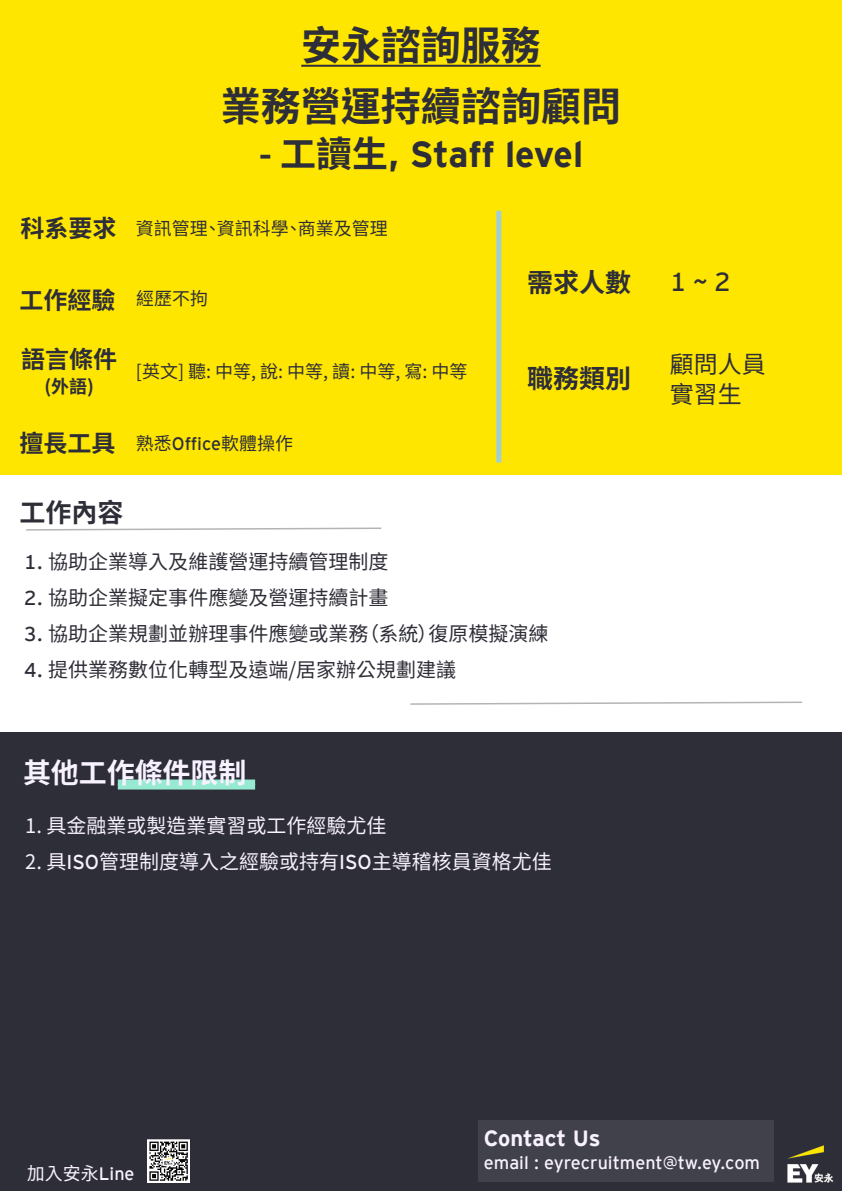
<style>
.page{position:relative;width:842px;height:1191px;background:#fff}
.page>*{position:absolute;margin:0;border:0;box-sizing:border-box;transform-origin:0 0}
.t1{font:700 40px "Noto Sans CJ Ktc";color:#2e2e38}
.t2{font:700 36px "EY Interstate";letter-spacing:-.015em;color:#2e2e38}
.t3{font:700 28px "Noto Sans CJ Ktc";letter-spacing:-.005em;color:#f8f1ff}
.t4{font:700 26px "Noto Sans CJ Ktc";color:#2e2e38}
.t5{font:26px "EY Interstate";color:#2e2e38}
.t6{font:700 24px "Noto Sans CJ Ktc";color:#2e2e38}
.t7{font:24px/30px "Noto Sans CJ Ktc";color:#2e2e38}
.t8{font:700 22px "EY Interstate";letter-spacing:-.005em;color:#f8f1ff}
.t9{font:20px "Noto Sans CJ Ktc";color:#2e2e38}
.t10{font:20px "Noto Sans CJ Ktc";color:#f8f1ff}
.t11{font:18px "Noto Sans CJ Ktc";color:#2e2e38}
.t12{font:18px "EY Interstate";color:#f8f1ff}
.t13{font:18px "Noto Sans CJ Ktc";color:#f8f1ff}
.t14{font:700 18px "Noto Sans CJ Ktc";color:#2e2e38}
.s1{font-family:"Noto Sans CJ Ktc"}
.s2{font-weight:700;font-size:24px}
.s3{font-family:"EY Interstate"}
</style>
<div class="page">
<div style="left:0;top:0;width:842px;height:474px;background:#ffe600"></div>
<hr style="left:301px;top:65px;width:240px;height:2px;background:#2e2e38">
<div style="left:0;top:733px;width:842px;height:458px;background:#2e2e38"></div>
<svg style="left:26px;top:527px;width:356px;height:4px"></svg>
<svg style="left:410px;top:701px;width:392px;height:4px"></svg>
<div style="left:118px;top:779px;width:137px;height:10px;background:#97ead2"></div>
<div style="left:496px;top:211px;width:5px;height:251px;background:#a0ced9"></div>
<div style="left:478px;top:1120px;width:295px;height:62px;background:#41414b"></div>
<img style="left:148px;top:1139px;width:41px;height:43px">
<img style="left:788px;top:1145px;width:45px;height:37px">
<h1 class="t1" style="left:301px;top:23px;width:241px">安永諮詢服務</h1>
<h1 class="t1" style="left:221px;top:84px;width:402px">業務營運持續諮詢顧問</h1>
<h2 class="t2" style="left:259px;top:129px;width:326px"><span class="s1">- 工讀生</span>, Staff level</h2>
<p class="t11" style="left:21px;top:218px;width:369px"><span class="s2">科系要求</span> 資訊管理、資訊科學、商業及管理</p>
<p class="t6" style="left:20px;top:286px;width:190px">工作經驗 <sup>經歷不拘</sup></p>
<p class="t6" style="left:21px;top:346px;width:97px">語言條件</p>
<p class="t14" style="left:44px;top:376px;width:51px">(外語)</p>
<p class="t11" style="left:136px;top:361px;width:333px">[英文] 聽: 中等, 說: 中等, 讀: 中等, 寫: 中等</p>
<p class="t11" style="left:20px;top:433px;width:275px"><span class="s2">擅長工具</span> 熟悉<span class="s3">Office</span>軟體操作</p>
<h3 class="t4" style="left:527px;top:267px;width:105px">需求人數</h3>
<h3 class="t5" style="left:670px;top:263px;width:62px">1 ~ 2</h3>
<h3 class="t4" style="left:527px;top:364px;width:105px">職務類別</h3>
<p class="t7" style="left:670px;top:349px;width:97px">顧問人員實習生</p>
<h3 class="t4" style="left:20px;top:497px;width:105px">工作內容</h3>
<p class="t9" style="left:24px;top:550px;width:366px"><span class="s3">1.</span> 協助企業導入及維護營運持續管理制度</p>
<p class="t9" style="left:24px;top:586px;width:366px"><span class="s3">2.</span> 協助企業擬定事件應變及營運持續計畫</p>
<p class="t9" style="left:24px;top:622px;width:526px"><span class="s3">3.</span> 協助企業規劃並辦理事件應變或業務（系統）復原模擬演練</p>
<p class="t9" style="left:24px;top:658px;width:433px"><span class="s3">4.</span> 提供業務數位化轉型及遠端/居家辦公規劃建議</p>
<h3 class="t3" style="left:23px;top:756px;width:225px">其他工作條件限制</h3>
<p class="t10" style="left:25px;top:814px;width:363px">1. 具金融業或製造業實習或工作經驗尤佳</p>
<p class="t10" style="left:25px;top:850px;width:528px">2. 具<span class="s3">ISO</span>管理制度導入之經驗或持有<span class="s3">ISO</span>主導稽核員資格尤佳</p>
<p class="t13" style="left:27px;top:1163px;width:109px">加入安永<span class="s3">Line</span></p>
<p class="t8" style="left:484px;top:1122px;width:118px">Contact Us</p>
<p class="t12" style="left:484px;top:1150px;width:278px">email : eyrecruitment@tw.ey.com</p>
</div>
